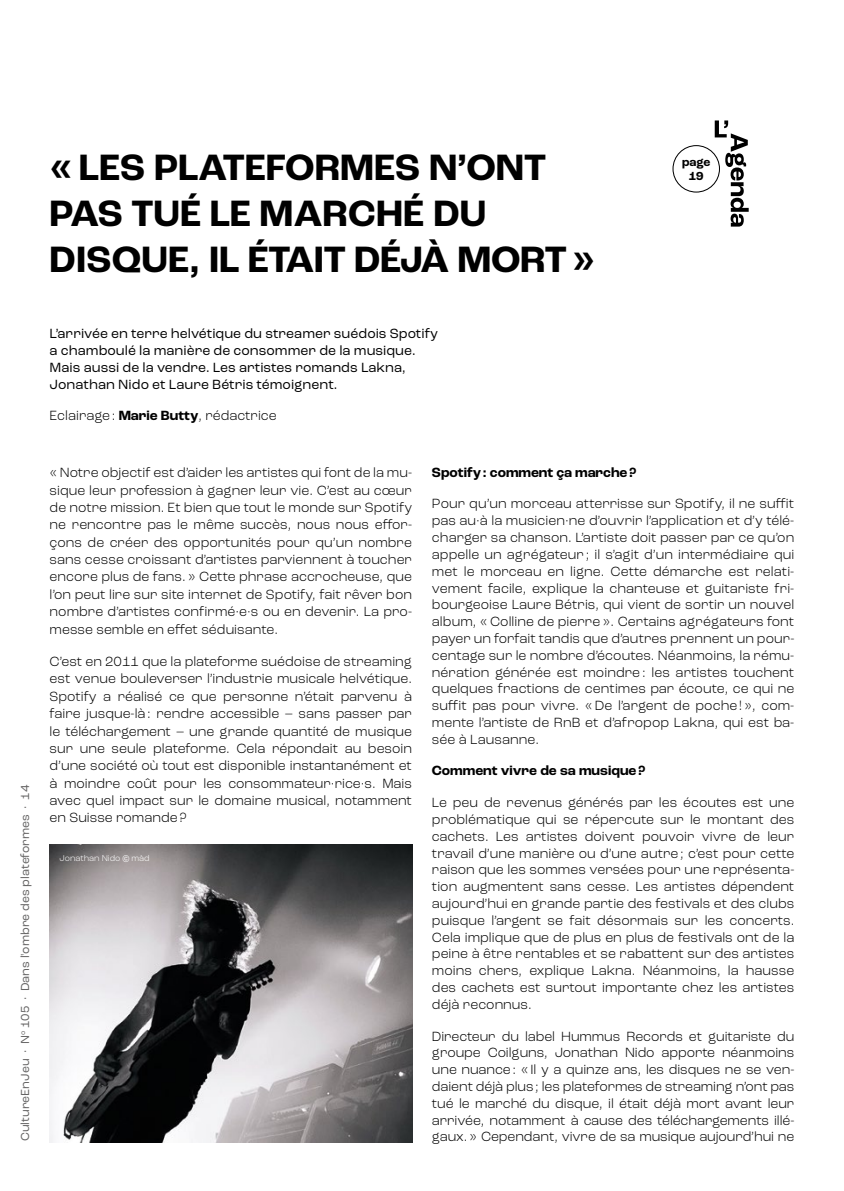
<style>
.page{position:relative;width:844px;height:1191px;background:#fff}
.page>*{position:absolute;margin:0;border:0;box-sizing:border-box;transform-origin:0 0}
.t1{font:700 38.5px/46.2px "Roc Grotesk";color:#000}
.t2{font:300 14px/16.8px "Roc Grotesk";color:#000;text-align:justify}
.t3{font:14px/16.8px "Roc Grotesk";color:#000}
.t4{font:700 14px "Roc Grotesk";color:#000}
.t5{font:12.25px "Roc Grotesk";color:#646363}
.t6{font:700 12.25px/14px "Roc Grotesk";letter-spacing:-.015em;color:#000;text-align:center}
.t7{font:300 8.75px "Roc Grotesk";color:#fff}
.s1{font-weight:700}
</style>
<div class="page">
<img style="left:50px;top:845px;width:362px;height:297px">
<svg style="left:672px;top:120px;width:76px;height:107px"></svg>
<h1 class="t1" style="left:50px;top:145px;width:547px">«LES PLATEFORMES N’ONT<br>PAS TUÉ LE MARCHÉ DU<br>DISQUE, IL ÉTAIT DÉJÀ MORT»</h1>
<p class="t6" style="left:682px;top:155px;width:29px">page<br>19</p>
<p class="t5" style="left:18px;top:1141px;width:358px;rotate:-90deg">CultureEnJeu · N<sup>o</sup> 105 · Dans l'ombre des plateformes · 14</p>
<p class="t3" style="left:50px;top:325px;width:390px">L’arrivée en terre helvétique du streamer suédois Spotify a chamboulé la manière de consommer de la musique.<br>Mais aussi de la vendre. Les artistes romands Lakna, Jonathan Nido et Laure Bétris témoignent.</p>
<p class="t2" style="left:50px;top:407px;width:228px">Eclairage: <span class="s1">Marie Butty</span>, rédactrice</p>
<p class="t2" style="left:50px;top:464px;width:364px;line-height:17.3px">«Notre objectif est d’aider les artistes qui font de la mu&shy;sique leur profession à gagner leur vie. C’est au cœur de notre mission. Et bien que tout le monde sur Spotify ne rencontre pas le même succès, nous nous effor&shy;çons de créer des opportunités pour qu’un nombre sans cesse croissant d’artistes parviennent à toucher encore plus de fans.» Cette phrase accrocheuse, que l’on peut lire sur site internet de Spotify, fait rêver bon nombre d’artistes confirmé·e·s ou en devenir. La pro&shy;messe semble en effet séduisante.</p>
<p class="t2" style="left:50px;top:652px;width:364px;line-height:17.3px">C’est en 2011 que la plateforme suédoise de streaming est venue bouleverser l’industrie musicale helvétique.<br>Spotify a réalisé ce que personne n’était parvenu à faire jusque-là: rendre accessible – sans passer par le téléchargement – une grande quantité de musique sur une seule plateforme. Cela répondait au besoin d’une société où tout est disponible instantanément et à moindre coût pour les consommateur·rice·s. Mais avec quel impact sur le domaine musical, notamment en Suisse romande?</p>
<p class="t7" style="left:60px;top:853px;width:92px">Jonathan Nido © màd</p>
<p class="t4" style="left:432px;top:463px;width:206px">Spotify: comment ça marche?</p>
<p class="t2" style="left:432px;top:495px;width:364px">Pour qu’un morceau atterrisse sur Spotify, il ne suffit pas au·à la musicien·ne d’ouvrir l’application et d’y télé&shy;charger sa chanson. L’artiste doit passer par ce qu’on appelle un agrégateur; il s’agit d’un intermédiaire qui met le morceau en ligne. Cette démarche est relati&shy;vement facile, explique la chanteuse et guitariste fri&shy;bourgeoise Laure Bétris, qui vient de sortir un nouvel album, «Colline de pierre». Certains agrégateurs font payer un forfait tandis que d’autres prennent un pour&shy;centage sur le nombre d’écoutes. Néanmoins, la rému&shy;nération générée est moindre: les artistes touchent quelques fractions de centimes par écoute, ce qui ne suffit pas pour vivre. «De l’argent de poche!», com&shy;mente l’artiste de RnB et d’afropop Lakna, qui est ba&shy;sée à Lausanne.</p>
<p class="t4" style="left:432px;top:762px;width:215px">Comment vivre de sa musique?</p>
<p class="t2" style="left:432px;top:794px;width:364px">Le peu de revenus générés par les écoutes est une problématique qui se répercute sur le montant des cachets. Les artistes doivent pouvoir vivre de leur travail d’une manière ou d’une autre; c’est pour cette raison que les sommes versées pour une représenta&shy;tion augmentent sans cesse. Les artistes dépendent aujourd’hui en grande partie des festivals et des clubs puisque l’argent se fait désormais sur les concerts.<br>Cela implique que de plus en plus de festivals ont de la peine à être rentables et se rabattent sur des artistes moins chers, explique Lakna. Néanmoins, la hausse des cachets est surtout importante chez les artistes déjà reconnus.</p>
<p class="t2" style="left:432px;top:1027px;width:364px">Directeur du label Hummus Records et guitariste du groupe Coilguns, Jonathan Nido apporte néanmoins une nuance: «Il y a quinze ans, les disques ne se ven&shy;daient déjà plus; les plateformes de streaming n’ont pas tué le marché du disque, il était déjà mort avant leur arrivée, notamment à cause des téléchargements illé&shy;gaux.» Cependant, vivre de sa musique aujourd’hui ne</p>
</div>
